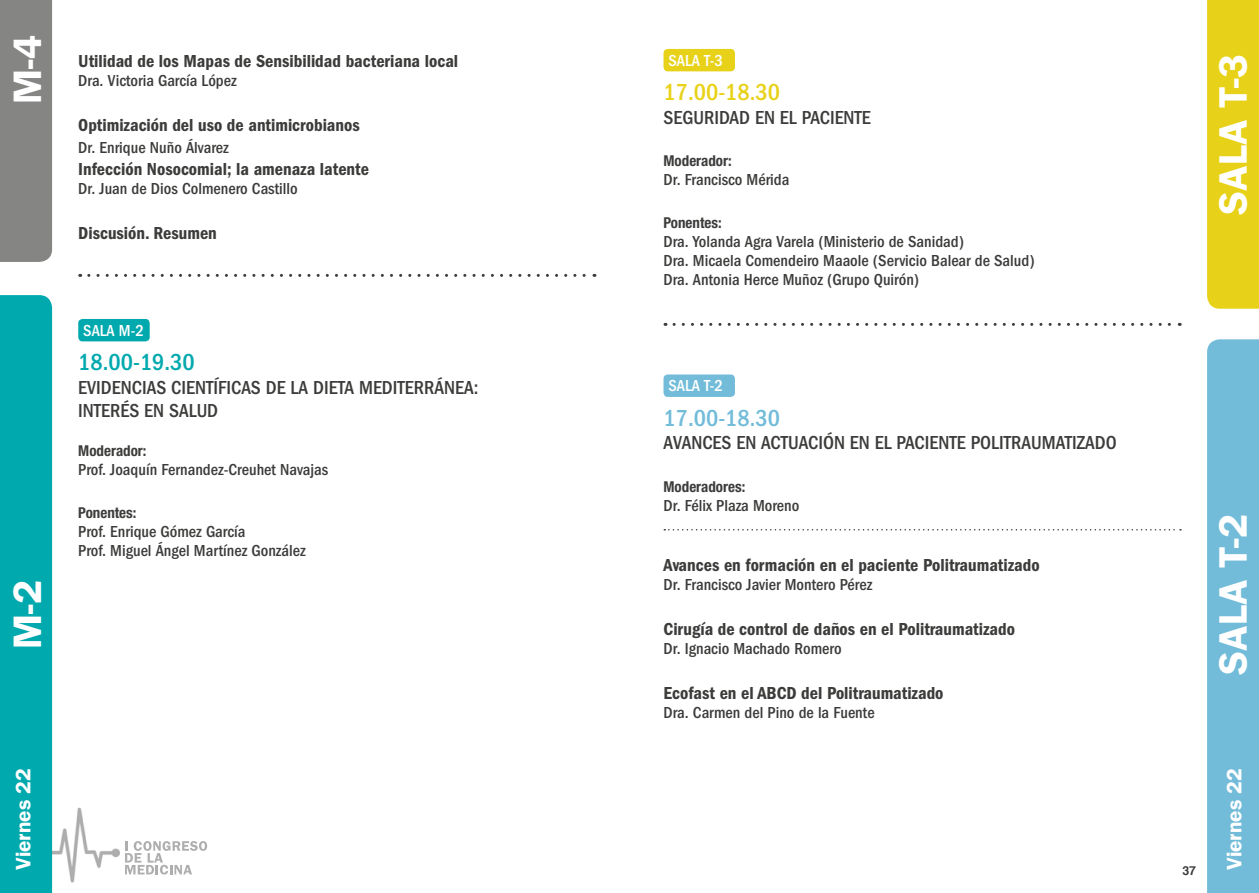
<style>
.page{position:relative;width:1259px;height:893px;background:#fff}
.page>*{position:absolute;margin:0;border:0;box-sizing:border-box;transform-origin:0 0}
.t1{font:600 39.9px "ITC Franklin Gothic Std";color:#fff}
.t2{font:500 condensed 24px "ITC Franklin Gothic Std";color:#00a9ae}
.t3{font:500 condensed 24px "ITC Franklin Gothic Std";color:#e8d219}
.t4{font:500 condensed 24px "ITC Franklin Gothic Std";color:#72bcd9}
.t5{font:600 21px "ITC Franklin Gothic Std";color:#fff}
.t6{font:500 condensed 19.5px/23.4px "ITC Franklin Gothic Std";color:#3c3c3b}
.t7{font:18px "ITC Franklin Gothic Std Dm Cd";color:#3c3c3b}
.t8{font:500 condensed 16.5px/18.9px "ITC Franklin Gothic Std";color:#3c3c3b}
.t9{font:500 condensed 16.5px "ITC Franklin Gothic Std";color:#fff}
.t10{font:700 condensed 15px "Helvetica Neue LT";color:#3c3c3b}
.t11{font:700 12.3px "Helvetica";color:#3c3c3b}
</style>
<div class="page">
<img style="left:52px;top:802px;width:68px;height:88px">
<svg style="left:125px;top:841px;width:82px;height:33px"></svg>
<svg style="left:89px;top:274px;width:506px;height:3px"></svg>
<div style="left:78px;top:319px;width:72px;height:22px;background:#00a9ae;border-radius:4px"></div>
<div style="left:663px;top:49px;width:72px;height:22px;background:#e8d219;border-radius:4px"></div>
<svg style="left:674px;top:323px;width:506px;height:3px"></svg>
<div style="left:663px;top:374px;width:72px;height:23px;background:#72bcd9;border-radius:4px"></div>
<svg style="left:664px;top:529px;width:517px;height:1px"></svg>
<div style="left:0;top:0;width:52px;height:262px;background:#858584"></div>
<div style="left:0;top:295px;width:52px;height:598px;background:#00a9ae"></div>
<svg style="left:1207px;top:0;width:52px;height:309px;background:#e8d21b"></svg>
<div style="left:1207px;top:339px;width:52px;height:554px;background:#72bcd9"></div>
<h1 class="t1" style="left:4px;top:104px;width:70px;rotate:-90deg">M-4</h1>
<h1 class="t1" style="left:4px;top:649px;width:70px;rotate:-90deg">M-2</h1>
<p class="t7" style="left:78px;top:51px;width:381px">Utilidad de los Mapas de Sensibilidad bacteriana local</p>
<p class="t8" style="left:78px;top:71px;width:160px">Dra. Victoria García López</p>
<p class="t7" style="left:78px;top:115px;width:283px">Optimización del uso de antimicrobianos</p>
<p class="t8" style="left:78px;top:139px;width:152px">Dr. Enrique Nuño Álvarez</p>
<p class="t7" style="left:78px;top:159px;width:292px">Infección Nosocomial; la amenaza latente</p>
<p class="t8" style="left:78px;top:179px;width:221px">Dr. Juan de Dios Colmenero Castillo</p>
<p class="t7" style="left:78px;top:223px;width:140px">Discusión. Resumen</p>
<p class="t9" style="left:83px;top:321px;width:62px">SALA M-2</p>
<h2 class="t2" style="left:78px;top:349px;width:118px">18.00-19.30</h2>
<p class="t6" style="left:78px;top:376px;width:401px">EVIDENCIAS CIENTÍFICAS DE LA DIETA MEDITERRÁNEA:<br>INTERÉS EN SALUD</p>
<p class="t10" style="left:78px;top:442px;width:70px">Moderador:</p>
<p class="t8" style="left:78px;top:460px;width:251px">Prof. Joaquín Fernandez-Creuhet Navajas</p>
<p class="t10" style="left:78px;top:503px;width:60px">Ponentes:</p>
<p class="t8" style="left:78px;top:522px;width:229px">Prof. Enrique Gómez García<br>Prof. Miguel Ángel Martínez González</p>
<p class="t5" style="left:11px;top:870px;width:104px;rotate:-90deg">Viernes 22</p>
<p class="t9" style="left:668px;top:51px;width:56px">SALA T-3</p>
<h2 class="t3" style="left:663px;top:79px;width:118px">17.00-18.30</h2>
<p class="t6" style="left:663px;top:106px;width:209px">SEGURIDAD EN EL PACIENTE</p>
<p class="t10" style="left:663px;top:152px;width:70px">Moderador:</p>
<p class="t8" style="left:663px;top:171px;width:127px">Dr. Francisco Mérida</p>
<p class="t10" style="left:663px;top:214px;width:60px">Ponentes:</p>
<p class="t8" style="left:663px;top:233px;width:373px">Dra. Yolanda Agra Varela (Ministerio de Sanidad)<br>Dra. Micaela Comendeiro Maaole (Servicio Balear de Salud)<br>Dra. Antonia Herce Muñoz (Grupo Quirón)</p>
<p class="t9" style="left:668px;top:377px;width:56px">SALA T-2</p>
<h2 class="t4" style="left:663px;top:404px;width:118px">17.00-18.30</h2>
<p class="t6" style="left:663px;top:431px;width:455px">AVANCES EN ACTUACIÓN EN EL PACIENTE POLITRAUMATIZADO</p>
<p class="t10" style="left:663px;top:478px;width:83px">Moderadores:</p>
<p class="t8" style="left:663px;top:496px;width:137px">Dr. Félix Plaza Moreno</p>
<p class="t7" style="left:663px;top:555px;width:378px">Avances en formación en el paciente Politraumatizado</p>
<p class="t8" style="left:663px;top:575px;width:210px">Dr. Francisco Javier Montero Pérez</p>
<p class="t7" style="left:663px;top:619px;width:353px">Cirugía de control de daños en el Politraumatizado</p>
<p class="t8" style="left:663px;top:639px;width:180px">Dr. Ignacio Machado Romero</p>
<p class="t7" style="left:663px;top:683px;width:281px">Ecofast en el ABCD del Politraumatizado</p>
<p class="t8" style="left:663px;top:703px;width:213px">Dra. Carmen del Pino de la Fuente</p>
<h1 class="t1" style="left:1209px;top:215px;width:162px;rotate:-90deg">SALA T-3</h1>
<h1 class="t1" style="left:1209px;top:675px;width:162px;rotate:-90deg">SALA T-2</h1>
<p class="t11" style="left:1182px;top:862px;width:15px">37</p>
<p class="t5" style="left:1221px;top:870px;width:104px;rotate:-90deg">Viernes 22</p>
</div>
